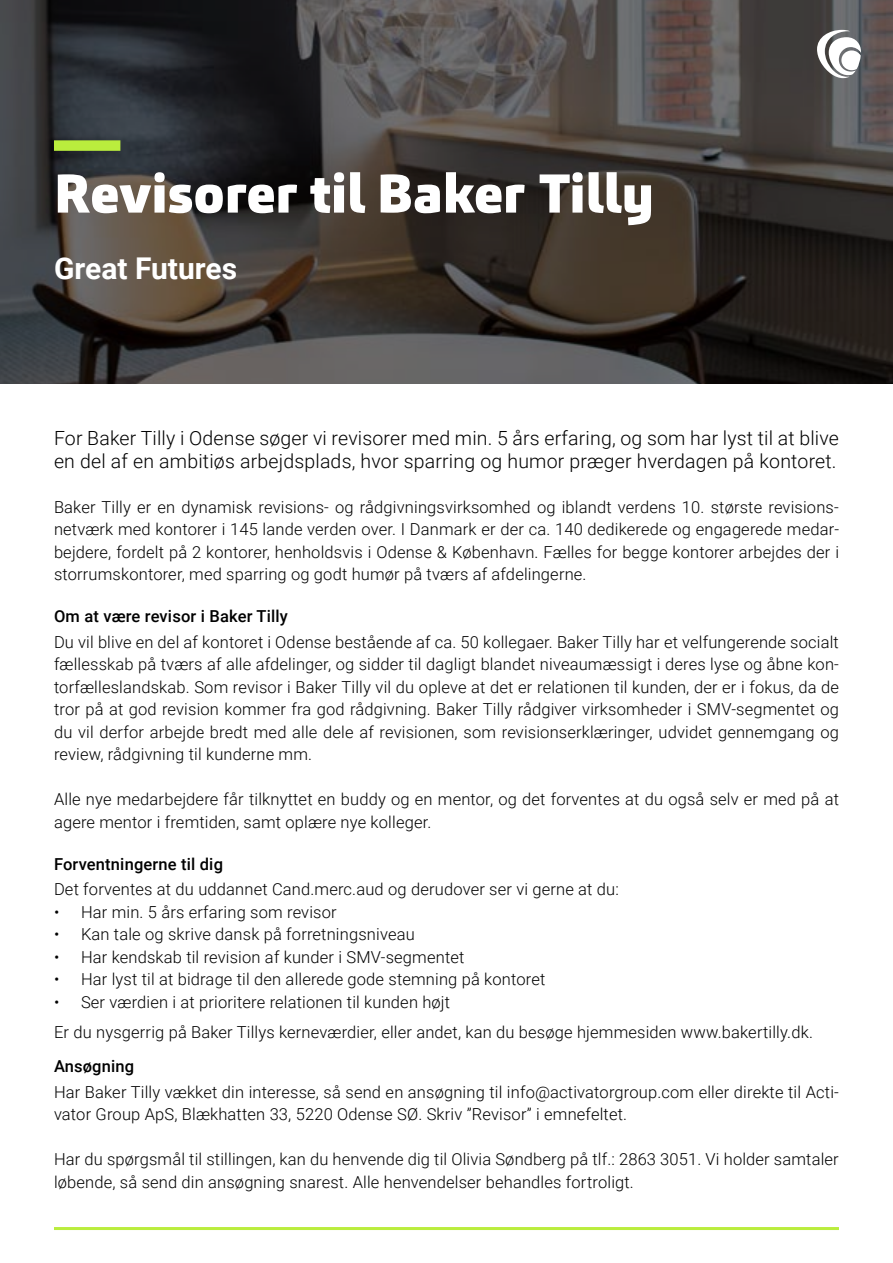
<style>
.page{position:relative;width:893px;height:1263px;background:#fff}
.page>*{position:absolute;margin:0;border:0;box-sizing:border-box;transform-origin:0 0}
.t1{font:900 54px "Carnac";color:#fff}
.t2{font:700 30px "Roboto";color:#fff}
.t3{font:300 19.5px/22.5px "Roboto";letter-spacing:.01em;color:#000}
.t4{font:300 16.5px/22.5px "Roboto";letter-spacing:.01em;color:#000}
.t5{font:500 16.5px "Roboto";letter-spacing:.01em;color:#000}
</style>
<div class="page">
<svg style="left:0;top:0;width:893px;height:384px;background:#3f3a38"></svg>
<div style="left:54px;top:140px;width:66px;height:11px;background:#baed3d"></div>
<hr style="left:54px;top:1227px;width:785px;height:3px;background:#baed3d">
<svg style="left:817px;top:30px;width:44px;height:48px"></svg>
<h1 class="t1" style="left:54px;top:159px;width:601px">Revisorer til Baker Tilly</h1>
<h2 class="t2" style="left:54px;top:248px;width:185px">Great Futures</h2>
<p class="t3" style="left:54px;top:426px;width:786px">For Baker Tilly i Odense søger vi revisorer med min. 5 års erfaring, og som har lyst til at blive en del af en ambitiøs arbejdsplads, hvor sparring og humor præger hverdagen på kontoret.</p>
<p class="t4" style="left:54px;top:495px;width:787px;text-align:justify">Baker Tilly er en dynamisk revisions- og rådgivningsvirksomhed og iblandt verdens 10. største revisions&shy;netværk med kontorer i 145 lande verden over. I Danmark er der ca. 140 dedikerede og engagerede medar&shy;bejdere, fordelt på 2 kontorer, henholdsvis i Odense &amp; København. Fælles for begge kontorer arbejdes der i storrumskontorer, med sparring og godt humør på tværs af afdelingerne.</p>
<p class="t5" style="left:54px;top:605px;width:235px">Om at være revisor i Baker Tilly</p>
<p class="t4" style="left:54px;top:630px;width:787px;text-align:justify">Du vil blive en del af kontoret i Odense bestående af ca. 50 kollegaer. Baker Tilly har et velfungerende socialt fællesskab på tværs af alle afdelinger, og sidder til dagligt blandet niveaumæssigt i deres lyse og åbne kon&shy;torfælleslandskab. Som revisor i Baker Tilly vil du opleve at det er relationen til kunden, der er i fokus, da de tror på at god revision kommer fra god rådgivning. Baker Tilly rådgiver virksomheder i SMV-segmentet og du vil derfor arbejde bredt med alle dele af revisionen, som revisionserklæringer, udvidet gennemgang og review, rådgivning til kunderne mm.</p>
<p class="t4" style="left:54px;top:787px;width:786px">Alle nye medarbejdere får tilknyttet en buddy og en mentor, og det forventes at du også selv er med på at agere mentor i fremtiden, samt oplære nye kolleger.</p>
<p class="t5" style="left:54px;top:852px;width:171px">Forventningerne til dig</p>
<p class="t4" style="left:54px;top:877px;width:566px">Det forventes at du uddannet Cand.merc.aud og derudover ser vi gerne at du:</p>
<p class="t4" style="left:54px;top:900px;width:284px">• Har min. 5 års erfaring som revisor</p>
<p class="t4" style="left:54px;top:922px;width:362px">• Kan tale og skrive dansk på forretningsniveau</p>
<p class="t4" style="left:54px;top:945px;width:412px">• Har kendskab til revision af kunder i SMV-segmentet</p>
<p class="t4" style="left:54px;top:967px;width:493px">• Har lyst til at bidrage til den allerede gode stemning på kontoret</p>
<p class="t4" style="left:54px;top:986px;width:760px;line-height:30px">• Ser værdien i at prioritere relationen til kunden højt<br>Er du nysgerrig på Baker Tillys kerneværdier, eller andet, kan du besøge hjemmesiden www.bakertilly.dk.</p>
<p class="t5" style="left:54px;top:1055px;width:82px">Ansøgning</p>
<p class="t4" style="left:54px;top:1080px;width:786px">Har Baker Tilly vækket din interesse, så send en ansøgning til info@activatorgroup.com eller direkte til Acti&shy;vator Group ApS, Blækhatten 33, 5220 Odense SØ. Skriv ”Revisor” i emnefeltet.</p>
<p class="t4" style="left:54px;top:1147px;width:786px">Har du spørgsmål til stillingen, kan du henvende dig til Olivia Søndberg på tlf.: 2863 3051. Vi holder samtaler løbende, så send din ansøgning snarest. Alle henvendelser behandles fortroligt.</p>
</div>
